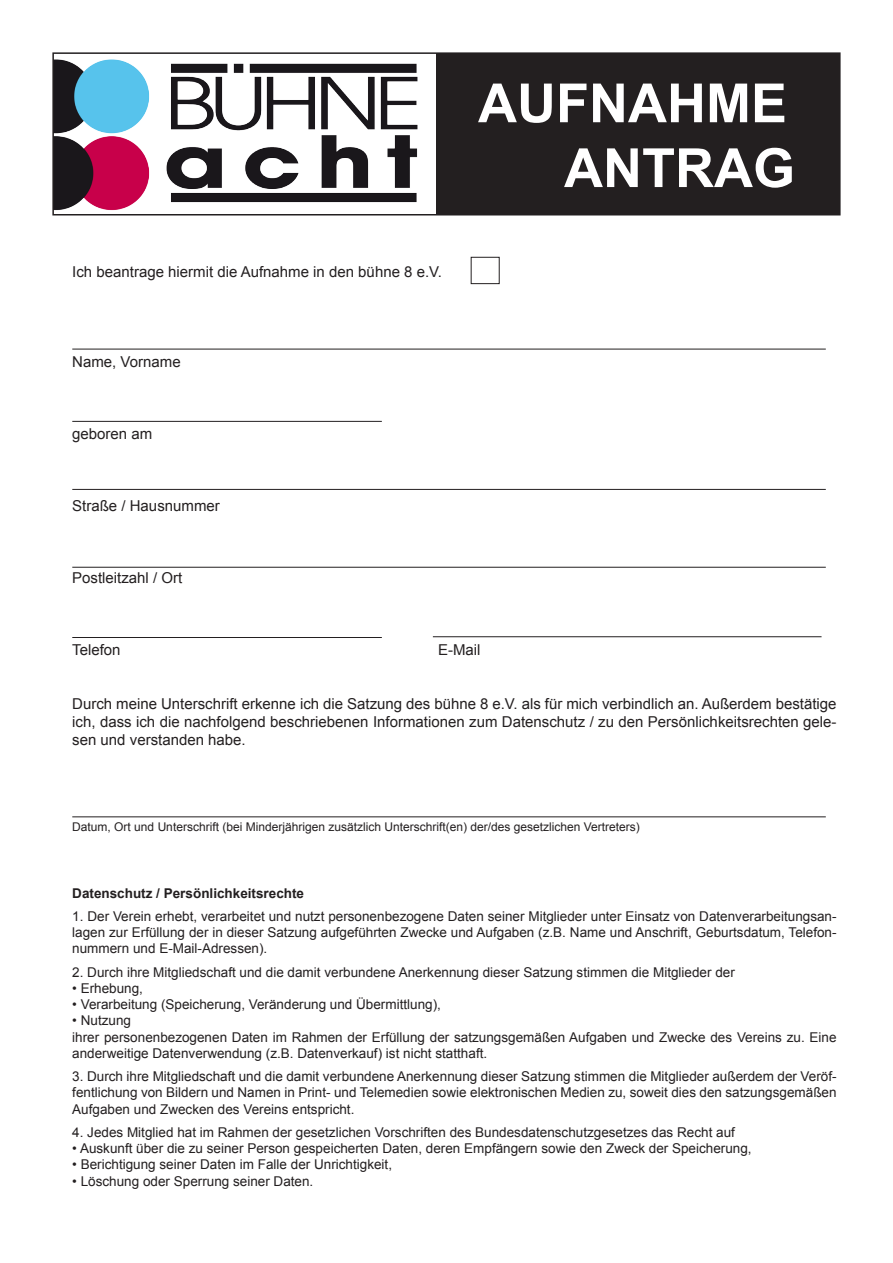
<style>
.page{position:relative;width:893px;height:1263px;background:#fff}
.page>*{position:absolute;margin:0;border:0;box-sizing:border-box;transform-origin:0 0}
.t1{font:700 54px "Arial";color:#fff}
.t2{font:15px/18px "Arial";color:#231f20;text-align:justify}
.t3{font:13.5px/16.2px "Arial";color:#231f20;text-align:justify}
.t4{font:700 13.5px "Arial";color:#231f20}
.t5{font:12px "Arial";color:#231f20}
.s1{color:#231f20}
</style>
<div class="page">
<div style="left:436px;top:53px;width:404px;height:162px;background:#231f20"></div>
<img style="left:55px;top:59px;width:95px;height:152px">
<svg style="left:166px;top:63px;width:252px;height:140px"></svg>
<div style="left:52px;top:52px;width:789px;height:163px;border:2px solid #231f20"></div>
<hr style="left:72px;top:349px;width:754px;height:1px;background:#231f20">
<hr style="left:72px;top:489px;width:754px;height:1px;background:#231f20">
<hr style="left:72px;top:567px;width:754px;height:1px;background:#231f20">
<hr style="left:72px;top:816px;width:754px;height:1px;background:#231f20">
<hr style="left:72px;top:637px;width:310px;height:1px;background:#231f20">
<hr style="left:433px;top:636px;width:388px;height:1px;background:#231f20">
<hr style="left:72px;top:421px;width:310px;height:1px;background:#231f20">
<div style="left:471px;top:257px;width:28px;height:27px;border:1px solid #231f20"></div>
<p class="t1" style="left:439px;top:67px;width:349px"><span class="s1">A</span>AUFNAHME</p>
<p class="t1" style="left:564px;top:132px;width:232px">ANTRAG</p>
<p class="t2" style="left:72px;top:262px;width:371px">Ich beantrage hiermit die Aufnahme in den bühne 8 e.V.</p>
<p class="t2" style="left:72px;top:352px;width:110px">Name, Vorname</p>
<p class="t2" style="left:72px;top:424px;width:82px">geboren am</p>
<p class="t2" style="left:72px;top:496px;width:149px">Straße / Hausnummer</p>
<p class="t2" style="left:72px;top:568px;width:112px">Postleitzahl / Ort</p>
<p class="t2" style="left:72px;top:640px;width:50px">Telefon</p>
<p class="t2" style="left:438px;top:640px;width:44px">E-Mail</p>
<p class="t2" style="left:72px;top:694px;width:766px">Durch meine Unterschrift erkenne ich die Satzung des bühne 8 e.V. als für mich verbindlich an. Außerdem bestätige ich, dass ich die nachfolgend beschriebenen Informationen zum Datenschutz / zu den Persönlichkeitsrechten gele&shy;sen und verstanden habe.</p>
<p class="t5" style="left:72px;top:819px;width:569px">Datum, Ort und Unterschrift (bei Minderjährigen zusätzlich Unterschrift(en) der/des gesetzlichen Vertreters)</p>
<p class="t4" style="left:72px;top:884px;width:233px">Datenschutz / Persönlichkeitsrechte</p>
<p class="t3" style="left:72px;top:908px;width:766px">1. Der Verein erhebt, verarbeitet und nutzt personenbezogene Daten seiner Mitglieder unter Einsatz von Datenverarbeitungsan&shy;lagen zur Erfüllung der in dieser Satzung aufgeführten Zwecke und Aufgaben (z.B. Name und Anschrift, Geburtsdatum, Telefon&shy;nummern und E-Mail-Adressen).</p>
<p class="t3" style="left:72px;top:964px;width:664px">2. Durch ihre Mitgliedschaft und die damit verbundene Anerkennung dieser Satzung stimmen die Mitglieder der</p>
<p class="t3" style="left:72px;top:980px;width:72px">• Erhebung,</p>
<p class="t3" style="left:72px;top:996px;width:370px">• Verarbeitung (Speicherung, Veränderung und Übermittlung),</p>
<p class="t3" style="left:72px;top:1013px;width:60px">• Nutzung</p>
<p class="t3" style="left:72px;top:1029px;width:766px">ihrer personenbezogenen Daten im Rahmen der Erfüllung der satzungsgemäßen Aufgaben und Zwecke des Vereins zu. Eine anderweitige Datenverwendung (z.B. Datenverkauf) ist nicht statthaft.</p>
<p class="t3" style="left:72px;top:1068px;width:766px">3. Durch ihre Mitgliedschaft und die damit verbundene Anerkennung dieser Satzung stimmen die Mitglieder außerdem der Veröf&shy;fentlichung von Bildern und Namen in Print- und Telemedien sowie elektronischen Medien zu, soweit dies den satzungsgemäßen Aufgaben und Zwecken des Vereins entspricht.</p>
<p class="t3" style="left:72px;top:1124px;width:664px">4. Jedes Mitglied hat im Rahmen der gesetzlichen Vorschriften des Bundesdatenschutzgesetzes das Recht auf</p>
<p class="t3" style="left:72px;top:1140px;width:681px">• Auskunft über die zu seiner Person gespeicherten Daten, deren Empfängern sowie den Zweck der Speicherung,</p>
<p class="t3" style="left:72px;top:1157px;width:321px">• Berichtigung seiner Daten im Falle der Unrichtigkeit,</p>
<p class="t3" style="left:72px;top:1173px;width:243px">• Löschung oder Sperrung seiner Daten.</p>
</div>
